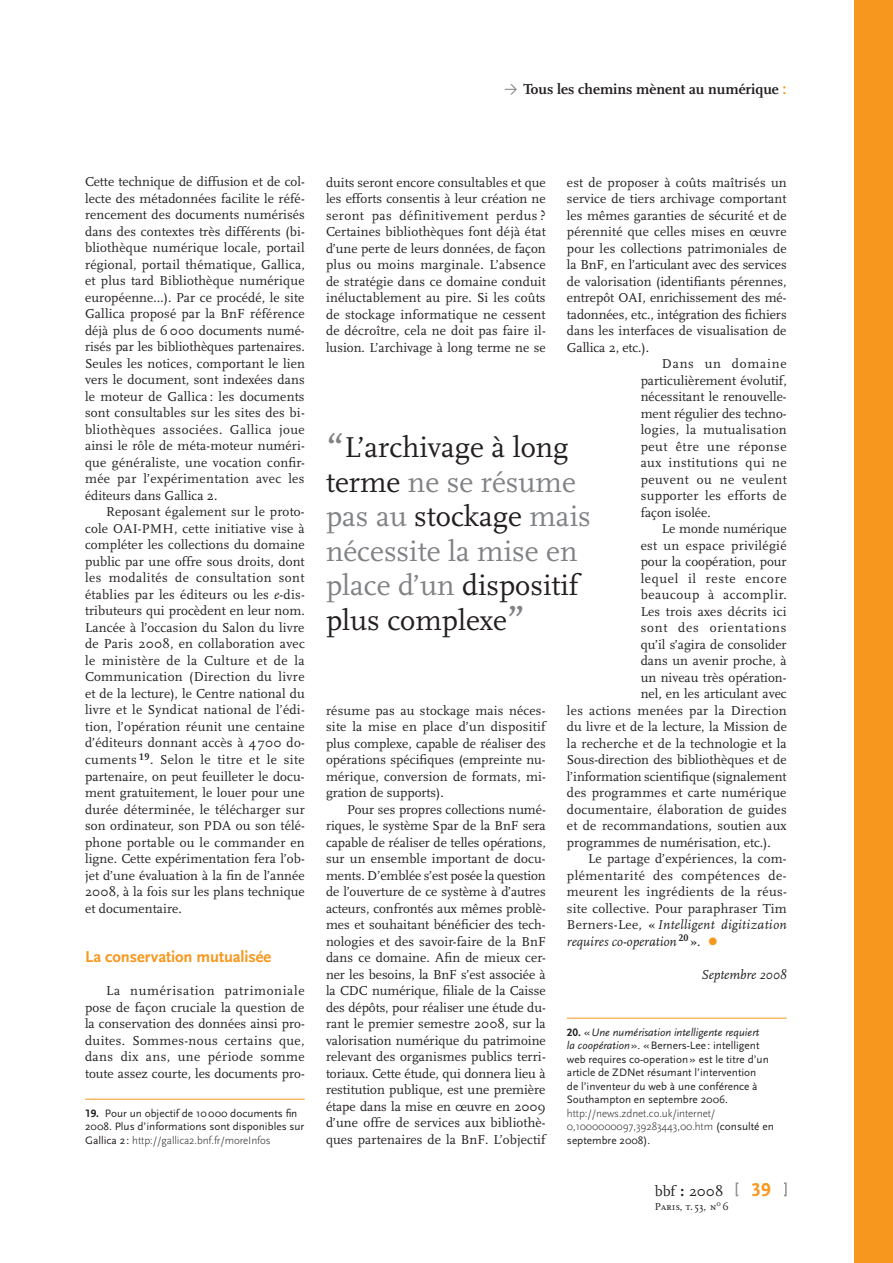
<style>
.page{position:relative;width:893px;height:1263px;background:#fff}
.page>*{position:absolute;margin:0;border:0;box-sizing:border-box;transform-origin:0 0}
.t1{font:33px "Scala";color:#f7971d}
.t2{font:30px/34.5px "Scala";color:#231f20}
.t3{font:700 19.5px "Scala Sans LF";color:#f7971d}
.t4{font:700 16.5px "Scala Sans";color:#f7971d}
.t5{font:700 15px "Scala";color:#231f20}
.t6{font:15px "Scala";color:#231f20}
.t7{font:13.5px/16.5px "Scala";letter-spacing:.01em;color:#231f20;text-align:justify}
.t8{font:13.5px "Scala";letter-spacing:.035em;color:#231f20}
.t9{font:13.5px "Scala";letter-spacing:.04em;color:#231f20}
.t10{font:italic 13.5px "Scala";color:#231f20}
.t11{font:italic 13.5px "Scala";letter-spacing:.025em;color:#231f20}
.t12{font:13.5px "Scala";letter-spacing:.06em;color:#231f20}
.t13{font:13.5px "Scala";letter-spacing:.03em;color:#231f20}
.t14{font:13.5px "Scala";letter-spacing:.05em;color:#231f20}
.t15{font:11.25px/13.5px "Scala Sans";color:#231f20}
.t16{font:300 11.25px/13.5px "Scala Sans";letter-spacing:-.01em;color:#231f20}
.t17{font:10.5px "Scala Caps";color:#231f20}
.s1{font-size:16.5px;color:#f7971d}
.s2{font-style:italic}
.s3{font-family:"Scala Sans LF";font-weight:700}
.s4{font-weight:300}
.s5{font-style:normal}
.s6{font-size:45px;color:#808285}
.s7{color:#808285}
.s8{font-weight:400}
.s9{font-family:"Scala Sans";font-weight:700}
</style>
<div class="page">
<svg style="left:736px;top:1182px;width:2px;height:14px"></svg>
<svg style="left:784px;top:1182px;width:3px;height:14px"></svg>
<div style="left:855px;top:0;width:38px;height:1263px;background:#f7971d"></div>
<svg style="left:505px;top:84px;width:12px;height:11px"></svg>
<hr style="left:567px;top:1018px;width:220px;height:1px;background:#f7971d">
<hr style="left:85px;top:1099px;width:220px;height:1px;background:#f7971d">
<p class="t5" style="left:523px;top:81px;width:265px">Tous les chemins mènent au numérique <span class="s1">:</span></p>
<p class="t7" style="left:85px;top:174px;width:221px">Cette technique de diffusion et de col&shy;lecte des métadonnées facilite le réfé&shy;rencement des documents numérisés dans des contextes très différents (bi&shy;bliothèque numérique locale, portail régional, portail thématique, Gallica, et plus tard Bibliothèque numérique européenne…). Par ce procédé, le site Gallica proposé par la BnF référence déjà plus de 6000 documents numé&shy;risés par les bibliothèques partenaires.<br>Seules les notices, comportant le lien vers le document, sont indexées dans le moteur de Gallica : les documents sont consultables sur les sites des bi&shy;bliothèques associées. Gallica joue ainsi le rôle de méta-moteur numéri&shy;que généraliste, une vocation confir&shy;mée par l’expérimentation avec les éditeurs dans Gallica 2.</p>
<p class="t7" style="left:85px;top:504px;width:221px;text-indent:21px">Reposant également sur le proto&shy;cole OAI-PMH, cette initiative vise à compléter les collections du domaine public par une offre sous droits, dont les modalités de consultation sont établies par les éditeurs ou les <span class="s2">e</span>-dis&shy;tributeurs qui procèdent en leur nom.<br>Lancée à l’occasion du Salon du livre de Paris 2008, en collaboration avec le ministère de la Culture et de la Communication (Direction du livre et de la lecture), le Centre national du livre et le Syndicat national de l’édi&shy;tion, l’opération réunit une centaine d’éditeurs donnant accès à 4 700 do&shy;cuments <sup>19</sup>. Selon le titre et le site partenaire, on peut feuilleter le docu&shy;ment gratuitement, le louer pour une durée déterminée, le télécharger sur son ordinateur, son PDA ou son télé&shy;phone portable ou le commander en ligne. Cette expérimentation fera l’ob&shy;jet d’une évaluation à la fin de l’année 2008, à la fois sur les plans technique et documentaire.</p>
<p class="t4" style="left:85px;top:948px;width:188px">La conservation mutualisée</p>
<p class="t7" style="left:85px;top:983px;width:221px;text-indent:21px">La numérisation patrimoniale pose de façon cruciale la question de la conservation des données ainsi pro&shy;duites. Sommes-nous certains que, dans dix ans, une période somme toute assez courte, les documents pro-</p>
<p class="t15" style="left:85px;top:1107px;width:221px"><span class="s3">19.</span> Pour un objectif de 10000 documents fin<br>2008. Plus d’informations sont disponibles sur<br>Gallica 2 : <span class="s4">http://gallica2.bnf.fr/moreInfos</span></p>
<p class="t7" style="left:326px;top:174px;width:221px">duits seront encore consultables et que les efforts consentis à leur création ne seront pas définitivement perdus ?<br>Certaines bibliothèques font déjà état d’une perte de leurs données, de façon plus ou moins marginale. L’absence de stratégie dans ce domaine conduit inéluctablement au pire. Si les coûts de stockage informatique ne cessent de décroître, cela ne doit pas faire il&shy;lusion. L’archivage à long terme ne se</p>
<p class="t7" style="left:567px;top:174px;width:221px">est de proposer à coûts maîtrisés un</p>
<p class="t7" style="left:567px;top:191px;width:221px">service de tiers archivage comportant</p>
<p class="t7" style="left:567px;top:207px;width:221px">les mêmes garanties de sécurité et de</p>
<p class="t7" style="left:567px;top:224px;width:221px">pérennité que celles mises en œuvre</p>
<p class="t7" style="left:567px;top:240px;width:221px">pour les collections patrimoniales de</p>
<p class="t7" style="left:567px;top:257px;width:221px">la BnF, en l’articulant avec des services</p>
<p class="t7" style="left:567px;top:273px;width:221px">de valorisation (identifiants pérennes,</p>
<p class="t7" style="left:567px;top:290px;width:221px">entrepôt OAI, enrichissement des mé-</p>
<p class="t7" style="left:567px;top:306px;width:221px">tadonnées, etc., intégration des fichiers</p>
<p class="t7" style="left:567px;top:323px;width:221px">dans les interfaces de visualisation de</p>
<p class="t7" style="left:567px;top:339px;width:84px">Gallica 2, etc.).</p>
<p class="t12" style="left:662px;top:356px;width:126px">Dans un domaine</p>
<p class="t7" style="left:641px;top:372px;width:148px">particulièrement évolutif,</p>
<p class="t7" style="left:641px;top:389px;width:147px">nécessitant le renouvelle-</p>
<p class="t7" style="left:641px;top:405px;width:148px">ment régulier des techno-</p>
<p class="t7" style="left:641px;top:422px;width:148px">logies, la mutualisation</p>
<p class="t9" style="left:641px;top:439px;width:148px">peut être une réponse</p>
<p class="t13" style="left:641px;top:455px;width:148px">aux institutions qui ne</p>
<p class="t8" style="left:641px;top:472px;width:148px">peuvent ou ne veulent</p>
<p class="t7" style="left:641px;top:488px;width:148px">supporter les efforts de</p>
<p class="t7" style="left:641px;top:504px;width:72px">façon isolée.</p>
<p class="t7" style="left:662px;top:521px;width:126px">Le monde numérique</p>
<p class="t7" style="left:641px;top:537px;width:147px">est un espace privilégié</p>
<p class="t7" style="left:641px;top:554px;width:148px">pour la coopération, pour</p>
<p class="t14" style="left:641px;top:571px;width:147px">lequel il reste encore</p>
<p class="t9" style="left:641px;top:587px;width:148px">beaucoup à accomplir.</p>
<p class="t7" style="left:641px;top:603px;width:147px">Les trois axes décrits ici</p>
<p class="t12" style="left:641px;top:620px;width:147px">sont des orientations</p>
<p class="t7" style="left:641px;top:636px;width:147px">qu’il s’agira de consolider</p>
<p class="t7" style="left:641px;top:653px;width:147px">dans un avenir proche, à</p>
<p class="t7" style="left:641px;top:669px;width:147px">un niveau très opération-</p>
<p class="t7" style="left:641px;top:686px;width:148px">nel, en les articulant avec</p>
<p class="t7" style="left:567px;top:702px;width:221px">les actions menées par la Direction</p>
<p class="t7" style="left:567px;top:719px;width:221px">du livre et de la lecture, la Mission de</p>
<p class="t7" style="left:567px;top:735px;width:221px">la recherche et de la technologie et la</p>
<p class="t7" style="left:567px;top:752px;width:221px">Sous-direction des bibliothèques et de</p>
<p class="t7" style="left:567px;top:768px;width:221px">l’information scientifique (signalement</p>
<p class="t7" style="left:567px;top:785px;width:221px">des programmes et carte numérique</p>
<p class="t7" style="left:567px;top:801px;width:221px">documentaire, élaboration de guides</p>
<p class="t7" style="left:567px;top:818px;width:221px">et de recommandations, soutien aux</p>
<p class="t7" style="left:567px;top:834px;width:205px">programmes de numérisation, etc.).</p>
<p class="t7" style="left:588px;top:851px;width:200px">Le partage d’expériences, la com-</p>
<p class="t8" style="left:567px;top:868px;width:221px">plémentarité des compétences de-</p>
<p class="t7" style="left:567px;top:884px;width:221px">meurent les ingrédients de la réus-</p>
<p class="t7" style="left:567px;top:900px;width:221px">site collective. Pour paraphraser Tim</p>
<p class="t11" style="left:567px;top:918px;width:221px"><span class="s5">Berners-Lee, «</span> Intelligent digitization</p>
<p class="t10" style="left:567px;top:934px;width:135px">requires co-operation <sup>20</sup> <span class="s5">».</span></p>
<h1 class="t1" style="left:707px;top:921px;width:13px">•</h1>
<p class="t10" style="left:701px;top:967px;width:87px">Septembre 2008</p>
<h2 class="t2" style="left:326px;top:431px;width:266px"><span class="s6">“</span>L’archivage à long terme <span class="s7">ne se résume pas au</span> stockage <span class="s7">mais nécessite la mise en place d’un</span> dispositif plus complexe<span class="s6">”</span></h2>
<p class="t7" style="left:326px;top:702px;width:221px">résume pas au stockage mais néces&shy;site la mise en place d’un dispositif plus complexe, capable de réaliser des opérations spécifiques (empreinte nu&shy;mérique, conversion de formats, mi&shy;gration de supports).</p>
<p class="t7" style="left:326px;top:801px;width:221px;text-indent:21px">Pour ses propres collections numé&shy;riques, le système Spar de la BnF sera capable de réaliser de telles opérations, sur un ensemble important de docu&shy;ments. D’emblée s’est posée la question de l’ouverture de ce système à d’autres acteurs, confrontés aux mêmes problè&shy;mes et souhaitant bénéficier des tech&shy;nologies et des savoir-faire de la BnF dans ce domaine. Afin de mieux cer&shy;ner les besoins, la BnF s’est associée à la CDC numérique, filiale de la Caisse des dépôts, pour réaliser une étude du&shy;rant le premier semestre 2008, sur la valorisation numérique du patrimoine relevant des organismes publics terri&shy;toriaux. Cette étude, qui donnera lieu à restitution publique, est une première étape dans la mise en œuvre en 2009 d’une offre de services aux bibliothè&shy;ques partenaires de la BnF. L’objectif</p>
<p class="t15" style="left:567px;top:1026px;width:203px"><span class="s3">20.</span> «<span class="s2">Une numérisation intelligente requiert la coopération</span>». «Berners-Lee : intelligent web requires co-operation» est le titre d’un article de ZDNet résumant l’intervention de l’inventeur du web à une conférence à Southampton en septembre 2006.</p>
<p class="t16" style="left:567px;top:1107px;width:208px">http://news.zdnet.co.uk/internet/<br>0,1000000097,39283443,00.htm <span class="s8">(consulté en septembre 2008).</span></p>
<p class="t6" style="left:655px;top:1183px;width:70px">bbf <span class="s9">:</span> 2008</p>
<h3 class="t3" style="left:751px;top:1179px;width:21px">39</h3>
<p class="t17" style="left:655px;top:1200px;width:75px">Paris, t. 53, n<sup>o</sup> 6</p>
</div>
